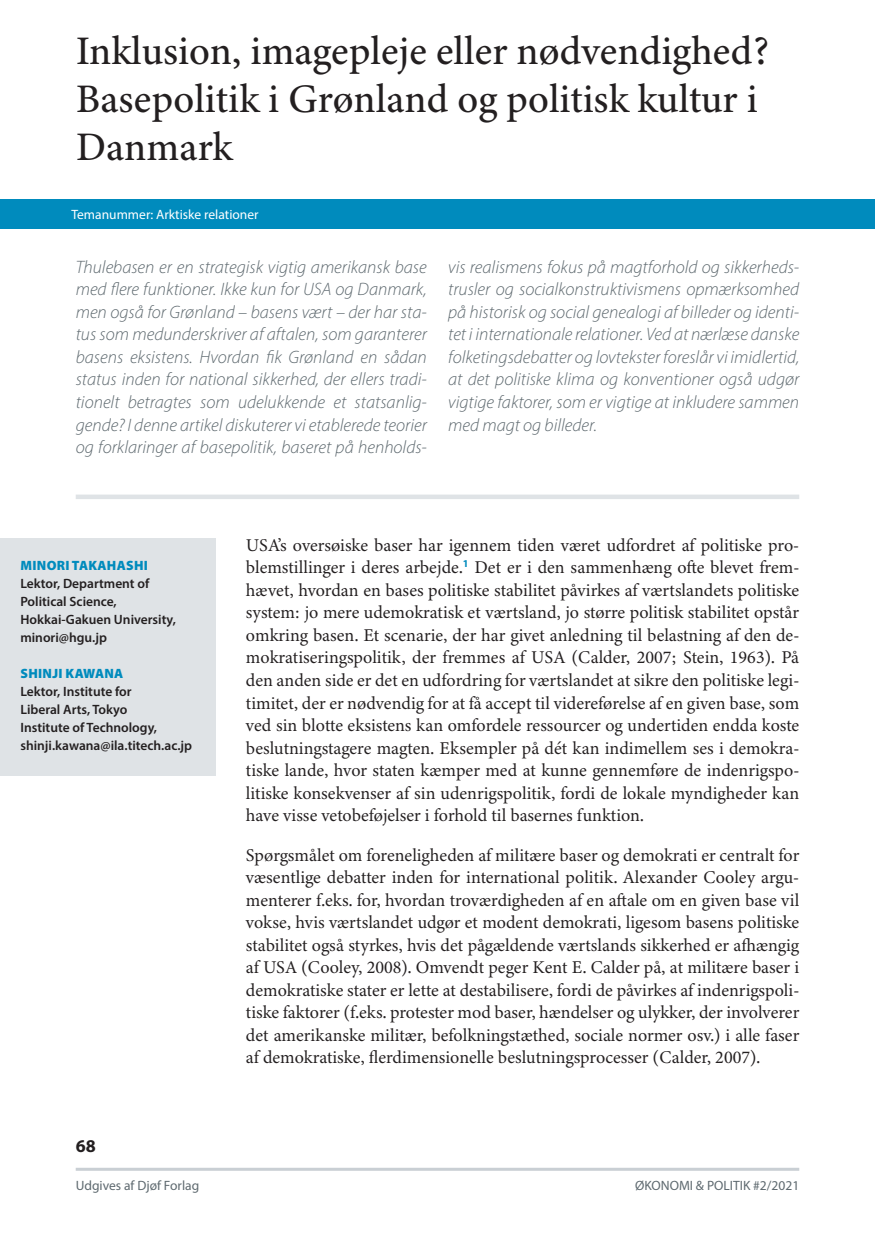
<style>
.page{position:relative;width:875px;height:1245px;background:#fff}
.page>*{position:absolute;margin:0;border:0;box-sizing:border-box;transform-origin:0 0}
.t1{font:500 40.5px/48px "Minion 3";color:#231f20}
.t2{font:18px/22.5px "Minion 3";color:#231f20;text-align:justify}
.t3{font:italic 300 18px/22.5px "Myriad Pro";color:#5e696f;text-align:justify}
.t4{font:700 18px "Myriad Pro";color:#231f20}
.t5{font:600 13.5px/18px "Myriad Pro";color:#231f20}
.t6{font:13.5px "Myriad Pro";color:#5e696f}
.t7{font:13.5px "Myriad Pro";color:#fff}
.t8{font:900 13.5px "Myriad Pro";letter-spacing:.02em;color:#008bbd}
</style>
<div class="page">
<div style="left:0;top:538px;width:216px;height:237px;background:#dfe3e6"></div>
<div style="left:0;top:199px;width:874px;height:30px;background:#008bbd"></div>
<hr style="left:76px;top:1167px;width:722px;height:3px;background:#c9cfd4">
<div style="left:76px;top:494px;width:722px;height:5px;background:#dfe3e6"></div>
<h1 class="t1" style="left:76px;top:26px;width:694px">Inklusion, imagepleje eller nødvendighed?<br>Basepolitik i Grønland og politisk kultur i<br>Danmark</h1>
<p class="t7" style="left:71px;top:206px;width:189px">Temanummer: Arktiske relationer</p>
<p class="t3" style="left:76px;top:255px;width:352px">Thulebasen er en strategisk vigtig amerikansk base med flere funktioner. Ikke kun for USA og Danmark, men også for Grønland – basens vært – der har sta&shy;tus som medunderskriver af aftalen, som garanterer basens eksistens. Hvordan fik Grønland en sådan status inden for national sikkerhed, der ellers tradi&shy;tionelt betragtes som udelukkende et statsanlig&shy;gende? I denne artikel diskuterer vi etablerede teorier og forklaringer af basepolitik, baseret på henholds-</p>
<p class="t3" style="left:448px;top:255px;width:352px">vis realismens fokus på magtforhold og sikkerheds&shy;trusler og socialkonstruktivismens opmærksomhed på historisk og social genealogi af billeder og identi&shy;tet i internationale relationer. Ved at nærlæse danske folketingsdebatter og lovtekster foreslår vi imidlertid, at det politiske klima og konventioner også udgør vigtige faktorer, som er vigtige at inkludere sammen med magt og billeder.</p>
<p class="t8" style="left:21px;top:556px;width:129px">MINORI TAKAHASHI</p>
<p class="t5" style="left:20px;top:573px;width:157px">Lektor, Department of<br>Political Science,<br>Hokkai-Gakuen University, minori@hgu.jp</p>
<p class="t8" style="left:21px;top:664px;width:104px">SHINJI KAWANA</p>
<p class="t5" style="left:20px;top:681px;width:173px">Lektor, Institute for<br>Liberal Arts, Tokyo<br>Institute of Technology, shinji.kawana@ila.titech.ac.jp</p>
<p class="t2" style="left:246px;top:533px;width:554px">USA’s oversøiske baser har igennem tiden været udfordret af politiske pro&shy;blemstillinger i deres arbejde.<sup>1</sup> Det er i den sammenhæng ofte blevet frem&shy;hævet, hvordan en bases politiske stabilitet påvirkes af værtslandets politiske system: jo mere udemokratisk et værtsland, jo større politisk stabilitet opstår omkring basen. Et scenarie, der har givet anledning til belastning af den de&shy;mokratiseringspolitik, der fremmes af USA (Calder, 2007; Stein, 1963). På den anden side er det en udfordring for værtslandet at sikre den politiske legi&shy;timitet, der er nødvendig for at få accept til videreførelse af en given base, som ved sin blotte eksistens kan omfordele ressourcer og undertiden endda koste beslutningstagere magten. Eksempler på dét kan indimellem ses i demokra&shy;tiske lande, hvor staten kæmper med at kunne gennemføre de indenrigspo&shy;litiske konsekvenser af sin udenrigspolitik, fordi de lokale myndigheder kan have visse vetobeføjelser i forhold til basernes funktion.</p>
<p class="t2" style="left:246px;top:843px;width:554px">Spørgsmålet om foreneligheden af militære baser og demokrati er centralt for væsentlige debatter inden for international politik. Alexander Cooley argu&shy;menterer f.eks. for, hvordan troværdigheden af en aftale om en given base vil vokse, hvis værtslandet udgør et modent demokrati, ligesom basens politiske stabilitet også styrkes, hvis det pågældende værtslands sikkerhed er afhængig af USA (Cooley, 2008). Omvendt peger Kent E. Calder på, at militære baser i demokratiske stater er lette at destabilisere, fordi de påvirkes af indenrigspoli&shy;tiske faktorer (f.eks. protester mod baser, hændelser og ulykker, der involverer det amerikanske militær, befolkningstæthed, sociale normer osv.) i alle faser af demokratiske, flerdimensionelle beslutningsprocesser (Calder, 2007).</p>
<p class="t4" style="left:76px;top:1134px;width:21px">68</p>
<p class="t6" style="left:76px;top:1176px;width:125px">Udgives af Djøf Forlag</p>
<p class="t6" style="left:634px;top:1176px;width:166px">ØKONOMI &amp; POLITIK #2/2021</p>
</div>
